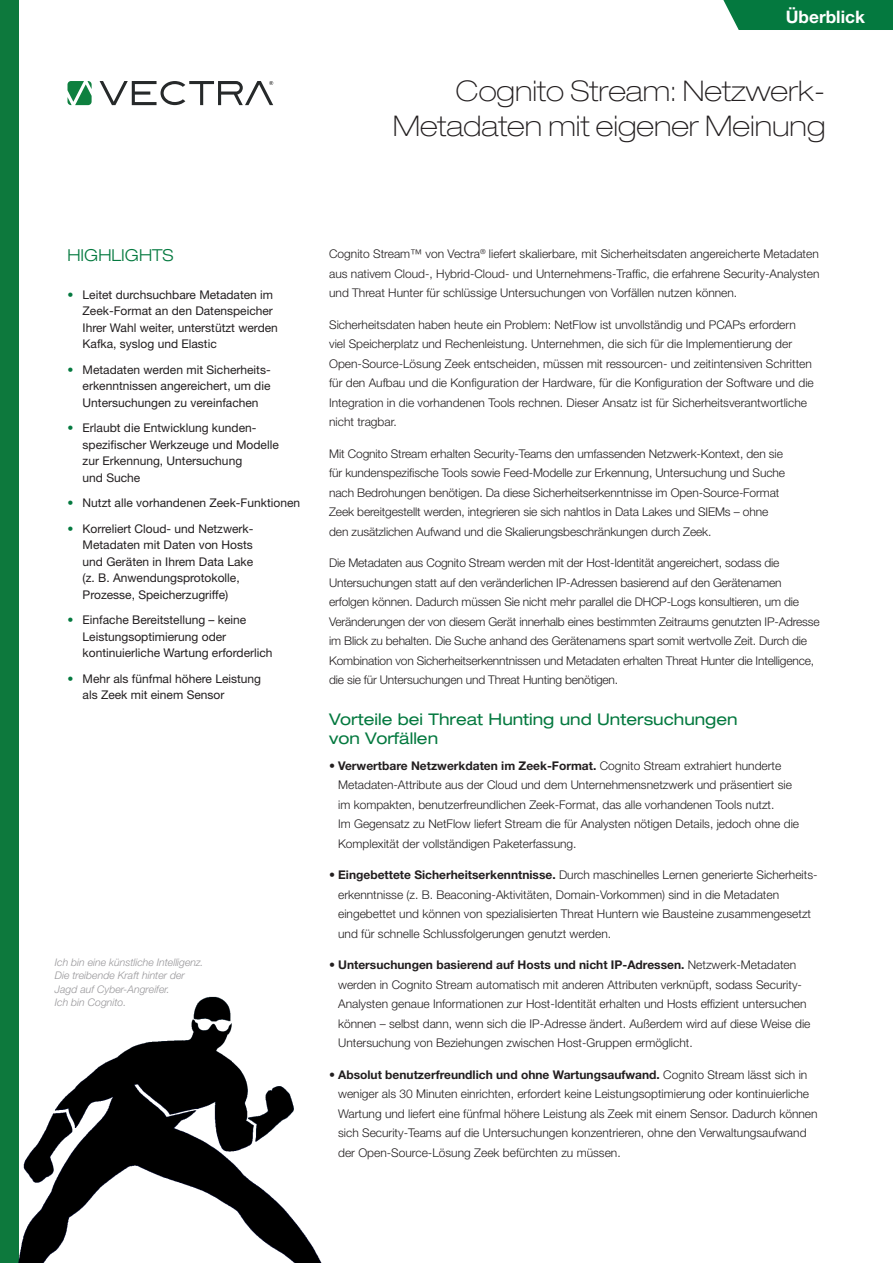
<style>
.page{position:relative;width:893px;height:1263px;background:#fff}
.page>*{position:absolute;margin:0;border:0;box-sizing:border-box;transform-origin:0 0}
.t1{font:100 expanded 28.5px/34.5px "Helvetica Neue LT Std";color:#231f20;text-align:right}
.t2{font:700 17.25px "Helvetica Neue LT Std";color:#fff}
.t3{font:300 expanded 16.5px "Helvetica Neue LT Std";color:#04793f}
.t4{font:expanded 16.2px/19.5px "Helvetica Neue LT Std";color:#04793f}
.t5{font:300 12px/19.5px "Helvetica Neue LT Std";color:#231f20}
.t6{font:12px/16.5px "Helvetica Neue LT Std";color:#231f20}
.t7{font:italic 300 10.5px/13.5px "Helvetica Neue LT Std";color:#99989b}
.s1{color:#04793f}
.s2{font-weight:700}
</style>
<div class="page">
<svg style="left:100px;top:81px;width:173px;height:24px"></svg>
<svg style="left:68px;top:81px;width:24px;height:24px"></svg>
<div style="left:723px;top:0;width:170px;height:30px;background:#04793f"></div>
<div style="left:0;top:0;width:18px;height:1263px;background:#0d793d"></div>
<img style="left:18px;top:973px;width:304px;height:290px">
<h2 class="t2" style="left:786px;top:7px;width:81px">Überblick</h2>
<h1 class="t1" style="left:393px;top:74px;width:434px">Cognito Stream: Netzwerk-<br>Metadaten mit eigener Meinung</h1>
<h3 class="t3" style="left:68px;top:245px;width:108px">HIGHLIGHTS</h3>
<p class="t6" style="left:83px;top:286px;width:197px;text-indent:-15px"><span class="s1">•</span> Leitet durchsuchbare Metadaten im Zeek‑Format an den Datenspeicher Ihrer Wahl weiter, unterstützt werden Kafka, syslog und Elastic</p>
<p class="t6" style="left:83px;top:361px;width:189px;text-align:justify;text-indent:-15px"><span class="s1">•</span> Metadaten werden mit Sicherheits&shy;erkenntnissen angereichert, um die Untersuchungen zu vereinfachen</p>
<p class="t6" style="left:83px;top:420px;width:198px;text-indent:-15px"><span class="s1">•</span> Erlaubt die Entwicklung kunden&shy;spezifischer Werkzeuge und Modelle zur Erkennung, Untersuchung<br>und Suche</p>
<p class="t6" style="left:68px;top:495px;width:234px"><span class="s1">•</span> Nutzt alle vorhandenen Zeek‑Funktionen</p>
<p class="t6" style="left:83px;top:520px;width:172px;text-indent:-15px"><span class="s1">•</span> Korreliert Cloud- und Netzwerk-<br>Metadaten mit Daten von Hosts und Geräten in Ihrem Data Lake (z. B. Anwendungsprotokolle,<br>Prozesse, Speicherzugriffe)</p>
<p class="t6" style="left:83px;top:612px;width:192px;text-indent:-15px"><span class="s1">•</span> Einfache Bereitstellung – keine<br>Leistungsoptimierung oder kontinuierliche Wartung erforderlich</p>
<p class="t6" style="left:83px;top:670px;width:180px;text-indent:-15px"><span class="s1">•</span> Mehr als fünfmal höhere Leistung als Zeek mit einem Sensor</p>
<p class="t7" style="left:55px;top:955px;width:150px">Ich bin eine künstliche Intelligenz.<br>Die treibende Kraft hinter der<br>Jagd auf Cyber-Angreifer.<br>Ich bin Cognito.</p>
<p class="t5" style="left:329px;top:244px;width:492px;text-align:justify">Cognito Stream™ von Vectra<sup>®</sup> liefert skalierbare, mit Sicherheitsdaten angereicherte Metadaten aus nativem Cloud-, Hybrid-Cloud- und Unternehmens-Traffic, die erfahrene Security-Analysten und Threat Hunter für schlüssige Untersuchungen von Vorfällen nutzen können.</p>
<p class="t5" style="left:329px;top:314px;width:486px">Sicherheitsdaten haben heute ein Problem: NetFlow ist unvollständig und PCAPs erfordern viel Speicherplatz und Rechenleistung. Unternehmen, die sich für die Implementierung der Open-Source-Lösung Zeek entscheiden, müssen mit ressourcen- und zeitintensiven Schritten für den Aufbau und die Konfiguration der Hardware, für die Konfiguration der Software und die Integration in die vorhandenen Tools rechnen. Dieser Ansatz ist für Sicherheitsverantwortliche nicht tragbar.</p>
<p class="t5" style="left:329px;top:443px;width:457px">Mit Cognito Stream erhalten Security-Teams den umfassenden Netzwerk-Kontext, den sie für kundenspezifische Tools sowie Feed-Modelle zur Erkennung, Untersuchung und Suche nach Bedrohungen benötigen. Da diese Sicherheitserkenntnisse im Open-Source-Format Zeek bereitgestellt werden, integrieren sie sich nahtlos in Data Lakes und SIEMs – ohne den zusätzlichen Aufwand und die Skalierungsbeschränkungen durch Zeek.</p>
<p class="t5" style="left:329px;top:553px;width:492px">Die Metadaten aus Cognito Stream werden mit der Host-Identität angereichert, sodass die Untersuchungen statt auf den veränderlichen IP-Adressen basierend auf den Gerätenamen erfolgen können. Dadurch müssen Sie nicht mehr parallel die DHCP-Logs konsultieren, um die Veränderungen der von diesem Gerät innerhalb eines bestimmten Zeitraums genutzten IP-Adresse im Blick zu behalten. Die Suche anhand des Gerätenamens spart somit wertvolle Zeit. Durch die Kombination von Sicherheitserkenntnissen und Metadaten erhalten Threat Hunter die Intelligence, die sie für Untersuchungen und Threat Hunting benötigen.</p>
<h3 class="t4" style="left:329px;top:709px;width:410px">Vorteile bei Threat Hunting und Untersuchungen von Vorfällen</h3>
<p class="t5" style="left:338px;top:755px;width:463px;text-indent:-9px"><span class="s2">• Verwertbare Netzwerkdaten im Zeek-Format.</span> Cognito Stream extrahiert hunderte Metadaten-Attribute aus der Cloud und dem Unternehmensnetzwerk und präsentiert sie im kompakten, benutzerfreundlichen Zeek-Format, das alle vorhandenen Tools nutzt.<br>Im Gegensatz zu NetFlow liefert Stream die für Analysten nötigen Details, jedoch ohne die Komplexität der vollständigen Paketerfassung.</p>
<p class="t5" style="left:338px;top:865px;width:479px;text-indent:-9px"><span class="s2">• Eingebettete Sicherheitserkenntnisse.</span> Durch maschinelles Lernen generierte Sicherheits&shy;erkenntnisse (z. B. Beaconing-Aktivitäten, Domain-Vorkommen) sind in die Metadaten eingebettet und können von spezialisierten Threat Huntern wie Bausteine zusammengesetzt und für schnelle Schlussfolgerungen genutzt werden.</p>
<p class="t5" style="left:338px;top:955px;width:474px;text-indent:-9px"><span class="s2">• Untersuchungen basierend auf Hosts und nicht IP-Adressen.</span> Netzwerk-Metadaten werden in Cognito Stream automatisch mit anderen Attributen verknüpft, sodass Security-Analysten genaue Informationen zur Host-Identität erhalten und Hosts effizient untersuchen können – selbst dann, wenn sich die IP-Adresse ändert. Außerdem wird auf diese Weise die Untersuchung von Beziehungen zwischen Host-Gruppen ermöglicht.</p>
<p class="t5" style="left:338px;top:1064px;width:481px;text-indent:-9px"><span class="s2">• Absolut benutzerfreundlich und ohne Wartungsaufwand.</span> Cognito Stream lässt sich in weniger als 30 Minuten einrichten, erfordert keine Leistungsoptimierung oder kontinuierliche Wartung und liefert eine fünfmal höhere Leistung als Zeek mit einem Sensor. Dadurch können sich Security-Teams auf die Untersuchungen konzentrieren, ohne den Verwaltungsaufwand der Open-Source-Lösung Zeek befürchten zu müssen.</p>
</div>
